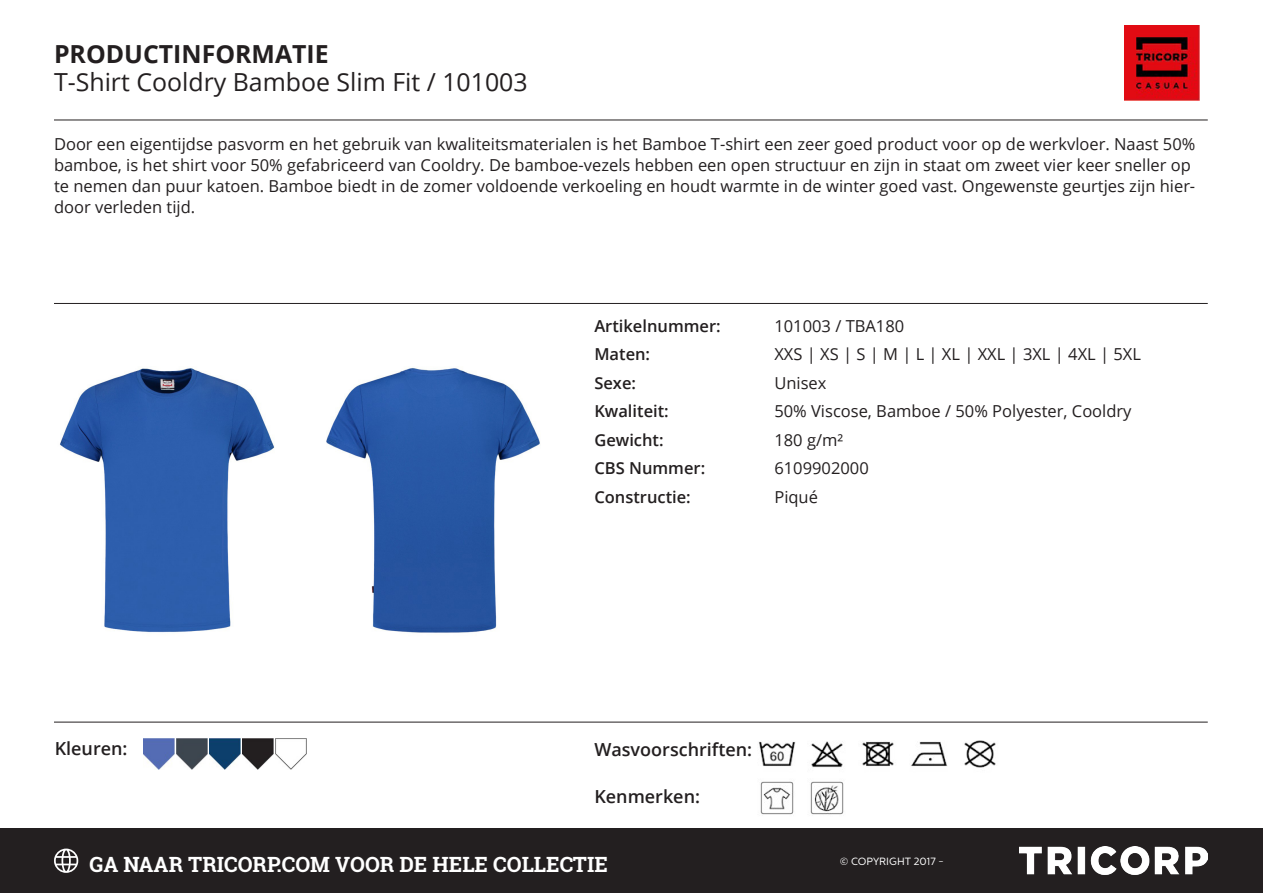
<style>
.page{position:relative;width:1263px;height:893px;background:#fff}
.page>*{position:absolute;margin:0;border:0;box-sizing:border-box;transform-origin:0 0}
.t1{font:24.9px "Open Sans";color:#231f20}
.t2{font:700 24.9px "Open Sans";color:#231f20}
.t3{font:700 21px "Roboto Slab";color:#fff}
.t4{font:600 18px "Open Sans";color:#231f20}
.Kenmerken{font:16.5px/21px "Open Sans";color:#231f20}
.Kenmerk{font:16.5px "Open Sans";color:#231f20}
.Kenmerk-2{font:600 16.5px "Open Sans";color:#231f20}
.t5{font:10.5px "Centrale Sans";color:#fff}
</style>
<div class="page">
<img style="left:1124px;top:26px;width:75px;height:74px">
<img style="left:60px;top:368px;width:215px;height:265px">
<img style="left:326px;top:367px;width:214px;height:266px">
<img style="left:862px;top:741px;width:32px;height:25px">
<img style="left:758px;top:741px;width:38px;height:25px">
<img style="left:811px;top:741px;width:32px;height:27px">
<img style="left:964px;top:740px;width:32px;height:28px">
<img style="left:911px;top:741px;width:37px;height:25px">
<img style="left:760px;top:781px;width:34px;height:34px">
<img style="left:810px;top:781px;width:34px;height:34px">
<img style="left:143px;top:738px;width:31px;height:31px">
<img style="left:176px;top:738px;width:31px;height:31px">
<img style="left:209px;top:738px;width:31px;height:31px">
<img style="left:242px;top:738px;width:31px;height:31px">
<img style="left:276px;top:738px;width:31px;height:31px">
<hr style="left:54px;top:120px;width:1154px;height:1px;background:#231f20">
<hr style="left:54px;top:303px;width:1154px;height:1px;background:#231f20">
<hr style="left:54px;top:722px;width:1154px;height:1px;background:#231f20">
<div style="left:0;top:828px;width:1263px;height:65px;background:#231f20"></div>
<svg style="left:54px;top:849px;width:24px;height:24px"></svg>
<img style="left:1020px;top:847px;width:188px;height:28px">
<p class="t2" style="left:54px;top:36px;width:276px">PRODUCTINFORMATIE</p>
<p class="t1" style="left:54px;top:65px;width:475px">T-Shirt Cooldry Bamboe Slim Fit / 101003</p>
<p class="Kenmerken" style="left:54px;top:133px;width:1143px">Door een eigentijdse pasvorm en het gebruik van kwaliteitsmaterialen is het Bamboe T-shirt een zeer goed product voor op de werkvloer. Naast 50% bamboe, is het shirt voor 50% gefabriceerd van Cooldry. De bamboe-vezels hebben een open structuur en zijn in staat om zweet vier keer sneller op te nemen dan puur katoen. Bamboe biedt in de zomer voldoende verkoeling en houdt warmte in de winter goed vast. Ongewenste geurtjes zijn hier&shy;door verleden tijd.</p>
<p class="t4" style="left:55px;top:736px;width:74px">Kleuren:</p>
<p class="Kenmerk-2" style="left:594px;top:314px;width:128px">Artikelnummer:</p>
<p class="Kenmerk" style="left:774px;top:314px;width:131px">101003 / TBA180</p>
<p class="Kenmerk-2" style="left:594px;top:343px;width:57px">Maten:</p>
<p class="Kenmerk" style="left:774px;top:343px;width:368px">XXS | XS | S | M | L | XL | XXL | 3XL | 4XL | 5XL</p>
<p class="Kenmerk-2" style="left:594px;top:371px;width:43px">Sexe:</p>
<p class="Kenmerk" style="left:774px;top:371px;width:54px">Unisex</p>
<p class="Kenmerk-2" style="left:594px;top:400px;width:76px">Kwaliteit:</p>
<p class="Kenmerk" style="left:774px;top:400px;width:359px">50% Viscose, Bamboe / 50% Polyester, Cooldry</p>
<p class="Kenmerk-2" style="left:594px;top:428px;width:71px">Gewicht:</p>
<p class="Kenmerk" style="left:774px;top:428px;width:70px">180 g/m²</p>
<p class="Kenmerk-2" style="left:594px;top:457px;width:112px">CBS Nummer:</p>
<p class="Kenmerk" style="left:774px;top:457px;width:96px">6109902000</p>
<p class="Kenmerk-2" style="left:594px;top:485px;width:98px">Constructie:</p>
<p class="Kenmerk" style="left:774px;top:485px;width:45px">Piqué</p>
<p class="t4" style="left:594px;top:737px;width:159px">Wasvoorschriften:</p>
<p class="t4" style="left:594px;top:784px;width:107px">Kenmerken:</p>
<p class="t3" style="left:90px;top:850px;width:520px">GA NAAR TRICORP.COM VOOR DE HELE COLLECTIE</p>
<p class="t5" style="left:840px;top:855px;width:106px">© COPYRIGHT 2017 -</p>
</div>
